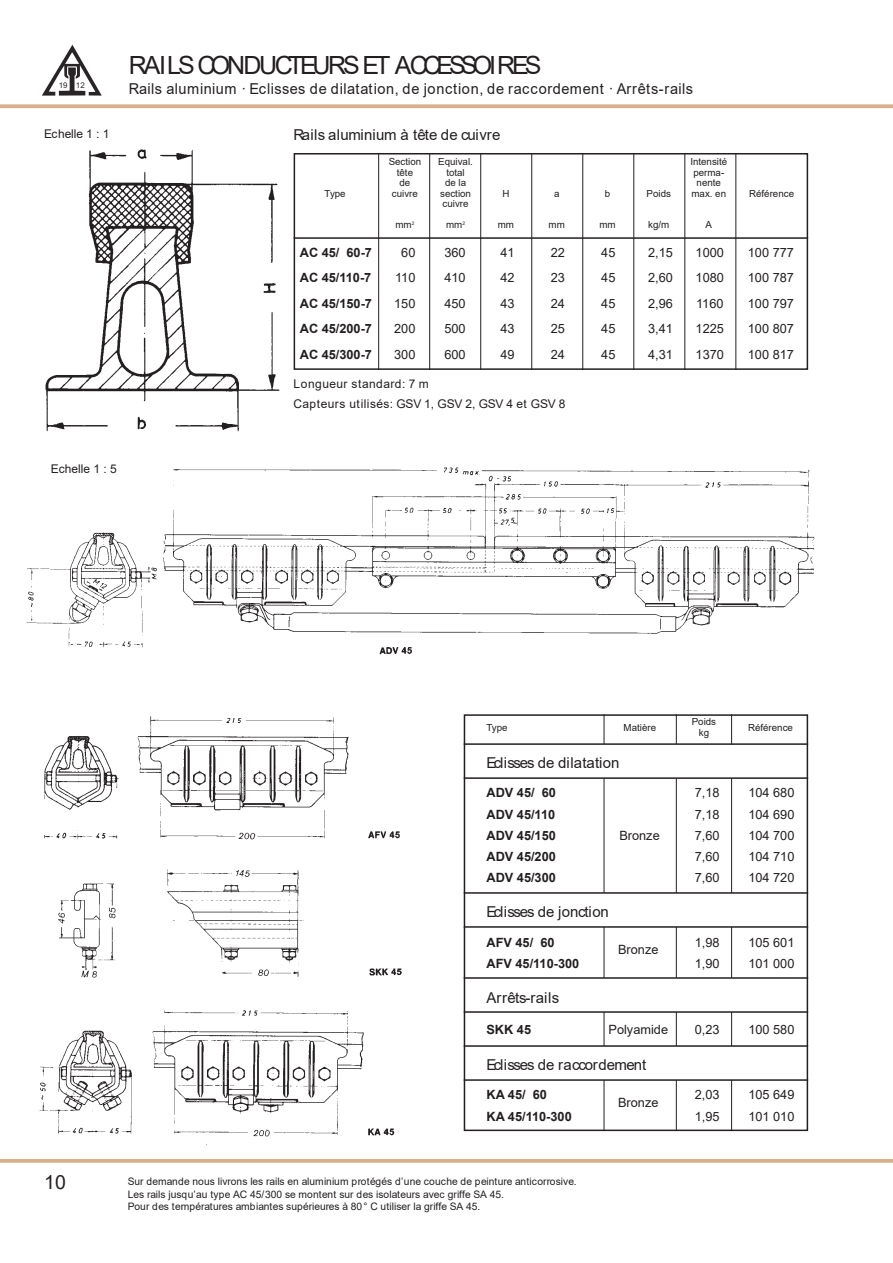
<style>
.page{position:relative;width:893px;height:1263px;background:#fff}
.page>*{position:absolute;margin:0;border:0;box-sizing:border-box;transform-origin:0 0}
.t1{font:25.05px "Arial";letter-spacing:-.125em;color:#231f20}
.t2{font:19.5px "Arial";color:#231f20}
.t3{font:15px "Arial";letter-spacing:.015em;color:#231f20}
.t4{font:15px "Arial";letter-spacing:-.005em;color:#231f20}
.t5{font:15px "Arial";letter-spacing:-.03em;color:#231f20}
.t6{font:15px "Arial";letter-spacing:-.01em;color:#231f20}
.t7{font:12.75px "Arial";color:#231f20}
.t8{font:700 12.75px "Arial";color:#231f20}
.t9{font:12px/19.8px "Arial";letter-spacing:.02em;color:#231f20}
.t10{font:12px "Arial";color:#231f20}
.t11{font:10.2px/12.3px "Arial";color:#231f20}
.t12{font:9.75px/10.5px "Arial";color:#231f20;text-align:center}
.t13{font:7.95px "Arial";color:#292526}
</style>
<div class="page">
<svg style="left:0;top:104px;width:893px;height:4px;background:#dcb794"></svg>
<svg style="left:0;top:1159px;width:893px;height:4px;background:#dbb591"></svg>
<svg style="left:42px;top:45px;width:60px;height:51px"></svg>
<div style="left:294px;top:153px;width:514px;height:217px;border:2px solid #231f20"></div>
<hr style="left:294px;top:237px;width:514px;height:2px;background:#231f20">
<hr style="left:378px;top:153px;width:1px;height:217px;background:#231f20">
<hr style="left:429px;top:153px;width:1px;height:217px;background:#231f20">
<hr style="left:480px;top:153px;width:1px;height:217px;background:#231f20">
<hr style="left:531px;top:153px;width:1px;height:217px;background:#231f20">
<hr style="left:582px;top:153px;width:1px;height:217px;background:#231f20">
<hr style="left:633px;top:153px;width:1px;height:217px;background:#231f20">
<hr style="left:684px;top:153px;width:1px;height:217px;background:#231f20">
<hr style="left:735px;top:153px;width:1px;height:217px;background:#231f20">
<div style="left:464px;top:714px;width:344px;height:417px;border:2px solid #231f20"></div>
<hr style="left:464px;top:743px;width:344px;height:2px;background:#231f20">
<hr style="left:464px;top:777px;width:344px;height:2px;background:#231f20">
<hr style="left:464px;top:892px;width:344px;height:2px;background:#231f20">
<hr style="left:464px;top:926px;width:344px;height:2px;background:#231f20">
<hr style="left:464px;top:977px;width:344px;height:2px;background:#231f20">
<hr style="left:464px;top:1011px;width:344px;height:2px;background:#231f20">
<hr style="left:464px;top:1045px;width:344px;height:2px;background:#231f20">
<hr style="left:464px;top:1079px;width:344px;height:2px;background:#231f20">
<hr style="left:604px;top:714px;width:1px;height:30px;background:#231f20">
<hr style="left:676px;top:714px;width:1px;height:30px;background:#231f20">
<hr style="left:731px;top:714px;width:1px;height:31px;background:#231f20">
<hr style="left:604px;top:778px;width:1px;height:115px;background:#231f20">
<hr style="left:676px;top:778px;width:1px;height:115px;background:#231f20">
<hr style="left:731px;top:778px;width:1px;height:115px;background:#231f20">
<hr style="left:604px;top:927px;width:1px;height:51px;background:#231f20">
<hr style="left:676px;top:927px;width:1px;height:51px;background:#231f20">
<hr style="left:731px;top:927px;width:1px;height:51px;background:#231f20">
<hr style="left:604px;top:1012px;width:1px;height:34px;background:#231f20">
<hr style="left:676px;top:1012px;width:1px;height:34px;background:#231f20">
<hr style="left:731px;top:1012px;width:1px;height:34px;background:#231f20">
<hr style="left:604px;top:1080px;width:1px;height:51px;background:#231f20">
<hr style="left:676px;top:1080px;width:1px;height:51px;background:#231f20">
<hr style="left:731px;top:1080px;width:1px;height:51px;background:#231f20">
<img style="left:45px;top:149px;width:235px;height:283px">
<img style="left:26px;top:467px;width:789px;height:188px">
<img style="left:44px;top:716px;width:356px;height:124px">
<img style="left:58px;top:869px;width:344px;height:109px">
<img style="left:39px;top:1010px;width:356px;height:135px">
<div style="left:33px;top:454px;width:101px;height:32px;background:#fff"></div>
<p class="t13" style="left:59px;top:80px;width:27px">19 12</p>
<h1 class="t1" style="left:129px;top:48px;width:414px">RAI LS CONDUCTEURS ET ACCESSOI RES</h1>
<p class="t3" style="left:129px;top:78px;width:566px">Rails aluminium · Eclisses de dilatation, de jonction, de raccordement · Arrêts-rails</p>
<p class="t10" style="left:44px;top:125px;width:67px">Echelle 1 : 1</p>
<p class="t4" style="left:294px;top:125px;width:208px">Rails aluminium à tête de cuivre</p>
<p class="t12" style="left:325px;top:188px;width:23px">Type</p>
<p class="t12" style="left:389px;top:157px;width:34px">Section tête<br>de cuivre</p>
<p class="t12" style="left:395px;top:220px;width:20px">mm<sup>2</sup></p>
<p class="t12" style="left:438px;top:157px;width:36px">Equival. total<br>de la section cuivre</p>
<p class="t12" style="left:446px;top:220px;width:20px">mm<sup>2</sup></p>
<p class="t12" style="left:502px;top:188px;width:9px">H</p>
<p class="t12" style="left:498px;top:220px;width:18px">mm</p>
<p class="t12" style="left:554px;top:188px;width:7px">a</p>
<p class="t12" style="left:549px;top:220px;width:18px">mm</p>
<p class="t12" style="left:605px;top:188px;width:7px">b</p>
<p class="t12" style="left:599px;top:220px;width:18px">mm</p>
<p class="t12" style="left:647px;top:188px;width:26px">Poids</p>
<p class="t12" style="left:648px;top:220px;width:23px">kg/m</p>
<p class="t12" style="left:690px;top:157px;width:38px">Intensité perma&shy;nente max. en</p>
<p class="t12" style="left:706px;top:220px;width:8px">A</p>
<p class="t12" style="left:749px;top:188px;width:46px">Référence</p>
<p class="t8" style="left:300px;top:243px;width:74px">AC 45/ 60-7</p>
<p class="t7" style="left:401px;top:244px;width:16px">60</p>
<p class="t7" style="left:444px;top:244px;width:23px">360</p>
<p class="t7" style="left:500px;top:244px;width:16px">41</p>
<p class="t7" style="left:551px;top:244px;width:16px">22</p>
<p class="t7" style="left:601px;top:244px;width:16px">45</p>
<p class="t7" style="left:648px;top:244px;width:26px">2,15</p>
<p class="t7" style="left:696px;top:244px;width:30px">1000</p>
<p class="t7" style="left:748px;top:244px;width:48px">100 777</p>
<p class="t8" style="left:300px;top:269px;width:73px">AC 45/110-7</p>
<p class="t7" style="left:395px;top:269px;width:22px">110</p>
<p class="t7" style="left:444px;top:269px;width:23px">410</p>
<p class="t7" style="left:500px;top:269px;width:16px">42</p>
<p class="t7" style="left:551px;top:269px;width:16px">23</p>
<p class="t7" style="left:601px;top:269px;width:16px">45</p>
<p class="t7" style="left:648px;top:269px;width:26px">2,60</p>
<p class="t7" style="left:696px;top:269px;width:30px">1080</p>
<p class="t7" style="left:748px;top:269px;width:48px">100 787</p>
<p class="t8" style="left:300px;top:294px;width:74px">AC 45/150-7</p>
<p class="t7" style="left:394px;top:295px;width:23px">150</p>
<p class="t7" style="left:444px;top:295px;width:23px">450</p>
<p class="t7" style="left:500px;top:295px;width:16px">43</p>
<p class="t7" style="left:551px;top:295px;width:16px">24</p>
<p class="t7" style="left:601px;top:295px;width:16px">45</p>
<p class="t7" style="left:648px;top:295px;width:26px">2,96</p>
<p class="t7" style="left:696px;top:295px;width:29px">1160</p>
<p class="t7" style="left:748px;top:295px;width:48px">100 797</p>
<p class="t8" style="left:300px;top:320px;width:74px">AC 45/200-7</p>
<p class="t7" style="left:394px;top:320px;width:23px">200</p>
<p class="t7" style="left:444px;top:320px;width:23px">500</p>
<p class="t7" style="left:500px;top:320px;width:16px">43</p>
<p class="t7" style="left:551px;top:320px;width:16px">25</p>
<p class="t7" style="left:601px;top:320px;width:16px">45</p>
<p class="t7" style="left:648px;top:320px;width:26px">3,41</p>
<p class="t7" style="left:696px;top:320px;width:30px">1225</p>
<p class="t7" style="left:748px;top:320px;width:48px">100 807</p>
<p class="t8" style="left:300px;top:345px;width:74px">AC 45/300-7</p>
<p class="t7" style="left:394px;top:346px;width:23px">300</p>
<p class="t7" style="left:444px;top:346px;width:23px">600</p>
<p class="t7" style="left:500px;top:346px;width:16px">49</p>
<p class="t7" style="left:551px;top:346px;width:16px">24</p>
<p class="t7" style="left:601px;top:346px;width:16px">45</p>
<p class="t7" style="left:648px;top:346px;width:26px">4,31</p>
<p class="t7" style="left:696px;top:346px;width:30px">1370</p>
<p class="t7" style="left:748px;top:346px;width:48px">100 817</p>
<p class="t10" style="left:51px;top:461px;width:68px">Echelle 1 : 5</p>
<p class="t9" style="left:294px;top:374px;width:273px">Longueur standard: 7 m<br>Capteurs utilisés: GSV 1, GSV 2, GSV 4 et GSV 8</p>
<h2 class="t2" style="left:44px;top:1169px;width:23px">10</h2>
<p class="t12" style="left:486px;top:723px;width:23px">Type</p>
<p class="t12" style="left:624px;top:722px;width:34px">Matière</p>
<p class="t12" style="left:692px;top:717px;width:26px">Poids kg</p>
<p class="t12" style="left:748px;top:722px;width:46px">Référence</p>
<p class="t3" style="left:486px;top:753px;width:134px">Eclisses de dilatation</p>
<p class="t8" style="left:486px;top:784px;width:71px">ADV 45/ 60</p>
<p class="t7" style="left:695px;top:784px;width:26px">7,18</p>
<p class="t7" style="left:748px;top:784px;width:48px">104 680</p>
<p class="t8" style="left:486px;top:805px;width:70px">ADV 45/110</p>
<p class="t7" style="left:695px;top:805px;width:26px">7,18</p>
<p class="t7" style="left:748px;top:805px;width:48px">104 690</p>
<p class="t8" style="left:486px;top:826px;width:71px">ADV 45/150</p>
<p class="t7" style="left:619px;top:826px;width:42px">Bronze</p>
<p class="t7" style="left:695px;top:826px;width:26px">7,60</p>
<p class="t7" style="left:748px;top:826px;width:48px">104 700</p>
<p class="t8" style="left:486px;top:848px;width:71px">ADV 45/200</p>
<p class="t7" style="left:695px;top:848px;width:26px">7,60</p>
<p class="t7" style="left:748px;top:848px;width:48px">104 710</p>
<p class="t8" style="left:486px;top:869px;width:71px">ADV 45/300</p>
<p class="t7" style="left:695px;top:869px;width:26px">7,60</p>
<p class="t7" style="left:748px;top:869px;width:48px">104 720</p>
<p class="t6" style="left:486px;top:901px;width:124px">Eclisses de jonction</p>
<p class="t8" style="left:486px;top:933px;width:70px">AFV 45/ 60</p>
<p class="t7" style="left:618px;top:941px;width:42px">Bronze</p>
<p class="t7" style="left:695px;top:933px;width:26px">1,98</p>
<p class="t7" style="left:748px;top:933px;width:48px">105 601</p>
<p class="t8" style="left:486px;top:954px;width:94px">AFV 45/110-300</p>
<p class="t7" style="left:695px;top:954px;width:26px">1,90</p>
<p class="t7" style="left:748px;top:954px;width:48px">101 000</p>
<p class="t3" style="left:486px;top:987px;width:74px">Arrêts-rails</p>
<p class="t8" style="left:486px;top:1020px;width:46px">SKK 45</p>
<p class="t7" style="left:609px;top:1020px;width:61px">Polyamide</p>
<p class="t7" style="left:695px;top:1020px;width:26px">0,23</p>
<p class="t7" style="left:748px;top:1020px;width:48px">100 580</p>
<p class="t5" style="left:486px;top:1055px;width:161px">Eclisses de raccordement</p>
<p class="t8" style="left:486px;top:1086px;width:62px">KA 45/ 60</p>
<p class="t7" style="left:618px;top:1093px;width:42px">Bronze</p>
<p class="t7" style="left:695px;top:1086px;width:26px">2,03</p>
<p class="t7" style="left:748px;top:1086px;width:48px">105 649</p>
<p class="t8" style="left:486px;top:1107px;width:87px">KA 45/110-300</p>
<p class="t7" style="left:695px;top:1107px;width:26px">1,95</p>
<p class="t7" style="left:748px;top:1107px;width:48px">101 010</p>
<p class="t11" style="left:128px;top:1175px;width:450px">Sur demande nous livrons les rails en aluminium protégés d’une couche de peinture anticorrosive.<br>Les rails jusqu’au type AC 45/300 se montent sur des isolateurs avec griffe SA 45.<br>Pour des températures ambiantes supérieures à 80° C utiliser la griffe SA 45.</p>
</div>
